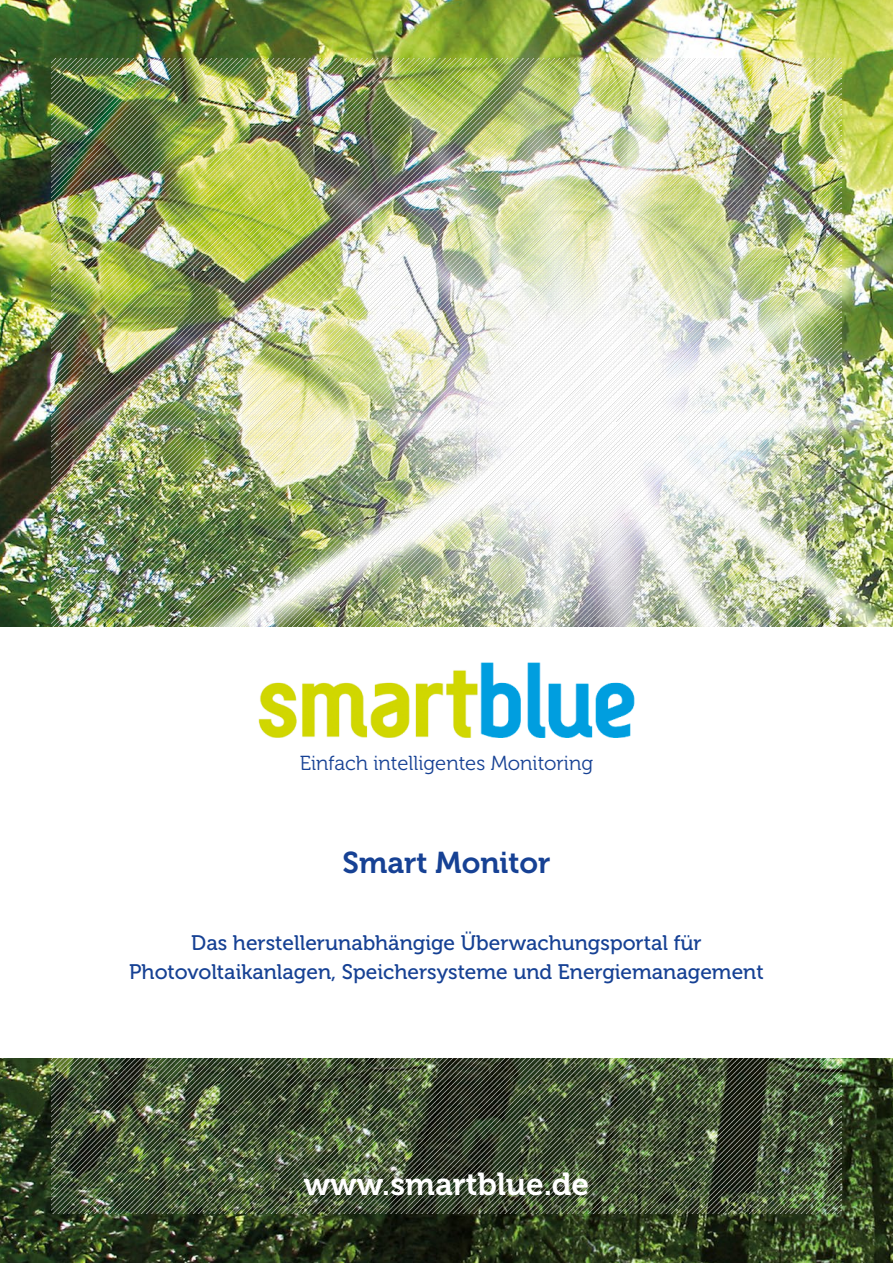
<style>
.page{position:relative;width:893px;height:1263px;background:#fff}
.page>*{position:absolute;margin:0;border:0;box-sizing:border-box;transform-origin:0 0}
.t1{font:31.65px "Museo 700";color:#fff}
.t2{font:30px "Museo 700";color:#164194}
.t3{font:21px/29.5px "Museo 500";color:#164194;text-align:center}
.t4{font:20.25px "Museo 300";color:#164194}
</style>
<div class="page">
<img style="left:0;top:0;width:893px;height:1263px">
<img style="left:52px;top:58px;width:789px;height:1155px">
<div style="left:0;top:627px;width:893px;height:431px;background:#fff"></div>
<img style="left:258px;top:662px;width:377px;height:75px">
<p class="t4" style="left:300px;top:752px;width:295px">Einfach intelligentes Monitoring</p>
<h2 class="t2" style="left:342px;top:846px;width:210px">Smart Monitor</h2>
<p class="t3" style="left:129px;top:928px;width:636px">Das herstellerunabhängige Überwachungsportal für<br>Photovoltaikanlagen, Speichersysteme und Energiemanagement</p>
<h1 class="t1" style="left:304px;top:1166px;width:287px">www.smartblue.de</h1>
</div>
